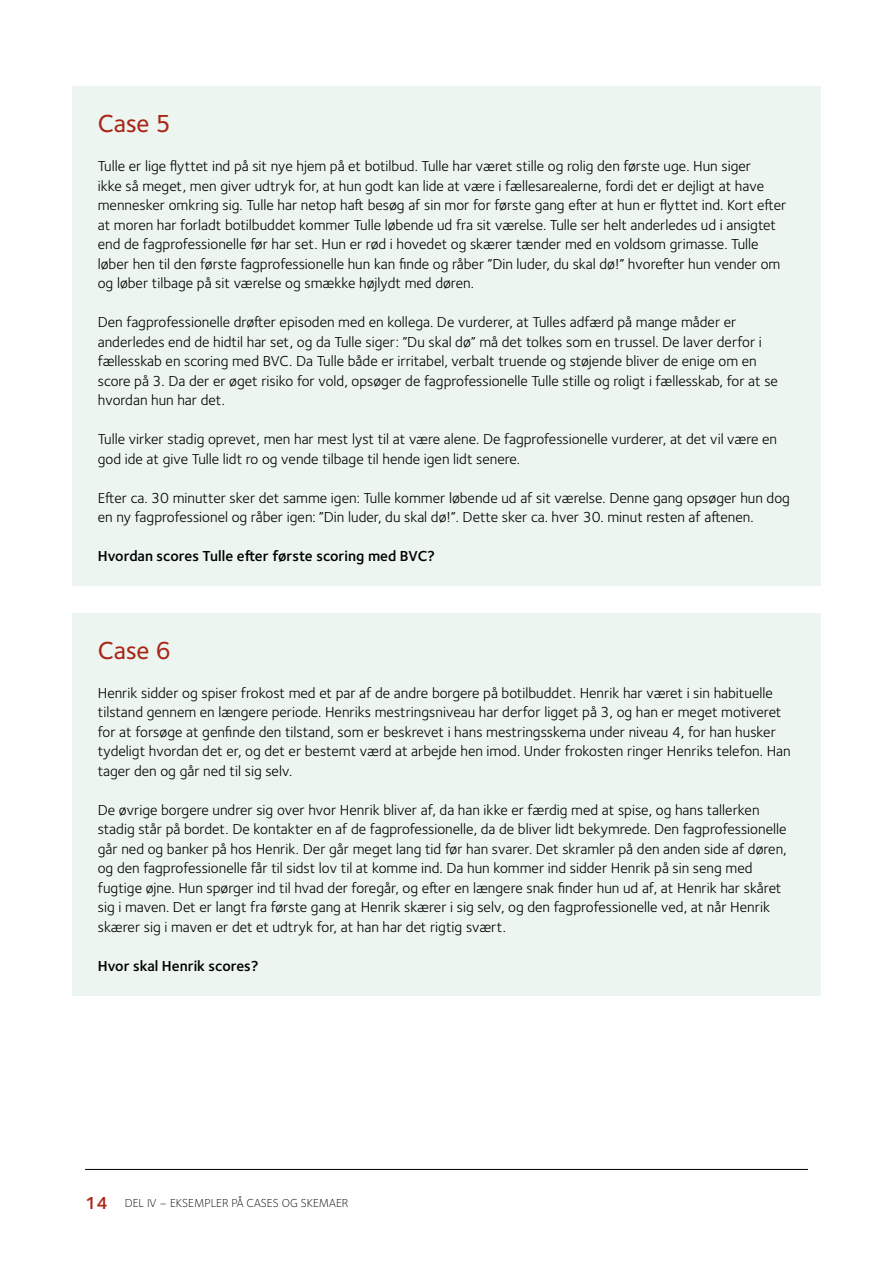
<style>
.page{position:relative;width:893px;height:1263px;background:#fff}
.page>*{position:absolute;margin:0;border:0;box-sizing:border-box;transform-origin:0 0}
.H2_overskrift_17_13_kasse{font:500 25.5px "Foundry Sterling";color:#aa2517}
.BRØD_10_13_kasse{font:15px/19.5px "Foundry Sterling";color:#000}
.BRØD_10_13_kasse-2{font:600 15px "Foundry Sterling";color:#000}
.t1{font:300 12px "Foundry Sterling";color:#000}
.s1{font-weight:600;font-size:18px;color:#aa2517}
</style>
<div class="page">
<hr style="left:85px;top:1169px;width:723px;height:1px;background:#000">
<div style="left:72px;top:86px;width:749px;height:65px;background:#ecf5ef"></div>
<div style="left:72px;top:144px;width:749px;height:169px;background:#ecf5ef"></div>
<div style="left:72px;top:300px;width:749px;height:130px;background:#ecf5ef"></div>
<div style="left:72px;top:417px;width:749px;height:71px;background:#ecf5ef"></div>
<div style="left:72px;top:475px;width:749px;height:72px;background:#ecf5ef"></div>
<div style="left:72px;top:534px;width:749px;height:52px;background:#ecf5ef"></div>
<div style="left:72px;top:613px;width:749px;height:64px;background:#ecf5ef"></div>
<div style="left:72px;top:670px;width:749px;height:130px;background:#ecf5ef"></div>
<div style="left:72px;top:787px;width:749px;height:169px;background:#ecf5ef"></div>
<div style="left:72px;top:943px;width:749px;height:52px;background:#ecf5ef"></div>
<h2 class="H2_overskrift_17_13_kasse" style="left:98px;top:109px;width:75px">Case 5</h2>
<p class="BRØD_10_13_kasse" style="left:98px;top:156px;width:690px">Tulle er lige flyttet ind på sit nye hjem på et botilbud. Tulle har været stille og rolig den første uge. Hun siger<br>ikke så meget, men giver udtryk for, at hun godt kan lide at være i fællesarealerne, fordi det er dejligt at have mennesker omkring sig. Tulle har netop haft besøg af sin mor for første gang efter at hun er flyttet ind. Kort efter at moren har forladt botilbuddet kommer Tulle løbende ud fra sit værelse. Tulle ser helt anderledes ud i ansigtet end de fagprofessionelle før har set. Hun er rød i hovedet og skærer tænder med en voldsom grimasse. Tulle løber hen til den første fagprofessionelle hun kan finde og råber ”Din luder, du skal dø!” hvorefter hun vender om og løber tilbage på sit værelse og smække højlydt med døren.</p>
<p class="BRØD_10_13_kasse" style="left:98px;top:312px;width:682px">Den fagprofessionelle drøfter episoden med en kollega. De vurderer, at Tulles adfærd på mange måder er anderledes end de hidtil har set, og da Tulle siger: ”Du skal dø” må det tolkes som en trussel. De laver derfor i fællesskab en scoring med BVC. Da Tulle både er irritabel, verbalt truende og støjende bliver de enige om en score på 3. Da der er øget risiko for vold, opsøger de fagprofessionelle Tulle stille og roligt i fællesskab, for at se hvordan hun har det.</p>
<p class="BRØD_10_13_kasse" style="left:98px;top:429px;width:681px">Tulle virker stadig oprevet, men har mest lyst til at være alene. De fagprofessionelle vurderer, at det vil være en god ide at give Tulle lidt ro og vende tilbage til hende igen lidt senere.</p>
<p class="BRØD_10_13_kasse" style="left:98px;top:488px;width:694px">Efter ca. 30 minutter sker det samme igen: Tulle kommer løbende ud af sit værelse. Denne gang opsøger hun dog en ny fagprofessionel og råber igen: ”Din luder, du skal dø!”. Dette sker ca. hver 30. minut resten af aftenen.</p>
<p class="BRØD_10_13_kasse-2" style="left:98px;top:547px;width:339px">Hvordan scores Tulle efter første scoring med BVC?</p>
<h2 class="H2_overskrift_17_13_kasse" style="left:98px;top:635px;width:75px">Case 6</h2>
<p class="BRØD_10_13_kasse" style="left:98px;top:683px;width:694px">Henrik sidder og spiser frokost med et par af de andre borgere på botilbuddet. Henrik har været i sin habituelle tilstand gennem en længere periode. Henriks mestringsniveau har derfor ligget på 3, og han er meget motiveret for at forsøge at genfinde den tilstand, som er beskrevet i hans mestringsskema under niveau 4, for han husker tydeligt hvordan det er, og det er bestemt værd at arbejde hen imod. Under frokosten ringer Henriks telefon. Han tager den og går ned til sig selv.</p>
<p class="BRØD_10_13_kasse" style="left:98px;top:800px;width:690px">De øvrige borgere undrer sig over hvor Henrik bliver af, da han ikke er færdig med at spise, og hans tallerken stadig står på bordet. De kontakter en af de fagprofessionelle, da de bliver lidt bekymrede. Den fagprofessionelle går ned og banker på hos Henrik. Der går meget lang tid før han svarer. Det skramler på den anden side af døren, og den fagprofessionelle får til sidst lov til at komme ind. Da hun kommer ind sidder Henrik på sin seng med fugtige øjne. Hun spørger ind til hvad der foregår, og efter en længere snak finder hun ud af, at Henrik har skåret sig i maven. Det er langt fra første gang at Henrik skærer i sig selv, og den fagprofessionelle ved, at når Henrik skærer sig i maven er det et udtryk for, at han har det rigtig svært.</p>
<p class="BRØD_10_13_kasse-2" style="left:98px;top:957px;width:162px">Hvor skal Henrik scores?</p>
<p class="t1" style="left:85px;top:1196px;width:265px"><span class="s1">14</span> DEL IV – EKSEMPLER PÅ CASES OG SKEMAER</p>
</div>
